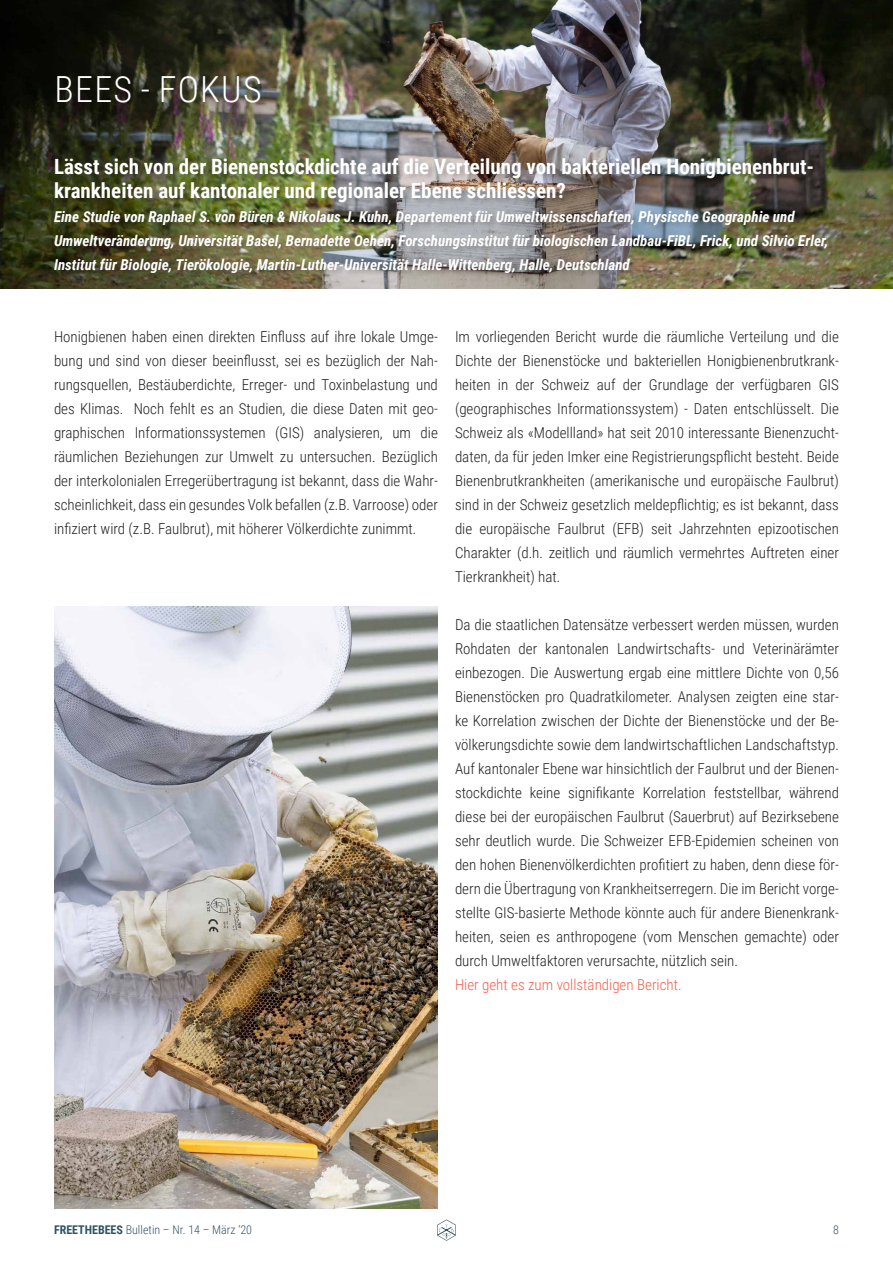
<style>
.page{position:relative;width:893px;height:1263px;background:#fff}
.page>*{position:absolute;margin:0;border:0;box-sizing:border-box;transform-origin:0 0}
.t1{font:300 36px "Roboto Condensed";letter-spacing:.035em;color:#fff}
.t2{font:700 21px/24px "Roboto Condensed";color:#fff}
.t3{font:300 15px/24px "Roboto Condensed";color:#231f20;text-align:justify}
.t4{font:italic 700 15px/24px "Roboto Condensed";color:#fff}
.t5{font:300 15px "Roboto Condensed";color:#f1614e}
.t6{font:300 12px "Roboto Condensed";color:#305463}
.s1{font-weight:700}
</style>
<div class="page">
<svg style="left:437px;top:1219px;width:19px;height:22px"></svg>
<img style="left:0;top:0;width:893px;height:288px">
<div style="left:54px;top:156px;width:781px;height:124px;background:#231f20;opacity:.25"></div>
<img style="left:54px;top:606px;width:383px;height:603px">
<h2 class="t1" style="left:55px;top:64px;width:209px">BEES - FOKUS</h2>
<h3 class="t2" style="left:54px;top:154px;width:762px">Lässt sich von der Bienenstockdichte auf die Verteilung von bakteriellen Honigbienenbrut&shy;krankheiten auf kantonaler und regionaler Ebene schliessen?</h3>
<p class="t4" style="left:54px;top:204px;width:776px">Eine Studie von Raphael S. von Büren &amp; Nikolaus J. Kuhn, Departement für Umweltwissenschaften, Physische Geographie und<br>Umweltveränderung, Universität Basel, Bernadette Oehen, Forschungsinstitut für biologischen Landbau-FiBL, Frick, und Silvio Erler,<br>Institut für Biologie, Tierökologie, Martin-Luther-Universität Halle-Wittenberg, Halle, Deutschland</p>
<p class="t3" style="left:54px;top:324px;width:385px">Honigbienen haben einen direkten Einfluss auf ihre lokale Umge&shy;bung und sind von dieser beeinflusst, sei es bezüglich der Nah&shy;rungsquellen, Bestäuberdichte, Erreger- und Toxinbelastung und des Klimas. Noch fehlt es an Studien, die diese Daten mit geo&shy;graphischen Informationssystemen (GIS) analysieren, um die räumlichen Beziehungen zur Umwelt zu untersuchen. Bezüglich der interkolonialen Erregerübertragung ist bekannt, dass die Wahr&shy;scheinlichkeit, dass ein gesundes Volk befallen (z.B. Varroose) oder infiziert wird (z.B. Faulbrut), mit höherer Völkerdichte zunimmt.</p>
<p class="t3" style="left:455px;top:324px;width:385px">Im vorliegenden Bericht wurde die räumliche Verteilung und die Dichte der Bienenstöcke und bakteriellen Honigbienenbrutkrank&shy;heiten in der Schweiz auf der Grundlage der verfügbaren GIS (geographisches Informationssystem) - Daten entschlüsselt. Die Schweiz als «Modellland» hat seit 2010 interessante Bienenzucht&shy;daten, da für jeden Imker eine Registrierungspflicht besteht. Beide Bienenbrutkrankheiten (amerikanische und europäische Faulbrut) sind in der Schweiz gesetzlich meldepflichtig; es ist bekannt, dass die europäische Faulbrut (EFB) seit Jahrzehnten epizootischen Charakter (d.h. zeitlich und räumlich vermehrtes Auftreten einer Tierkrankheit) hat.</p>
<p class="t3" style="left:455px;top:612px;width:385px">Da die staatlichen Datensätze verbessert werden müssen, wurden Rohdaten der kantonalen Landwirtschafts- und Veterinärämter einbezogen. Die Auswertung ergab eine mittlere Dichte von 0,56<br>Bienenstöcken pro Quadratkilometer. Analysen zeigten eine star&shy;ke Korrelation zwischen der Dichte der Bienenstöcke und der Be&shy;völkerungsdichte sowie dem landwirtschaftlichen Landschaftstyp.<br>Auf kantonaler Ebene war hinsichtlich der Faulbrut und der Bienen&shy;stockdichte keine signifikante Korrelation feststellbar, während diese bei der europäischen Faulbrut (Sauerbrut) auf Bezirksebene sehr deutlich wurde. Die Schweizer EFB-Epidemien scheinen von den hohen Bienenvölkerdichten profitiert zu haben, denn diese för&shy;dern die Übertragung von Krankheitserregern. Die im Bericht vorge&shy;stellte GIS-basierte Methode könnte auch für andere Bienenkrank&shy;heiten, seien es anthropogene (vom Menschen gemachte) oder durch Umweltfaktoren verursachte, nützlich sein.</p>
<p class="t5" style="left:455px;top:974px;width:228px">Hier geht es zum vollständigen Bericht.</p>
<p class="t6" style="left:54px;top:1221px;width:200px"><span class="s1">FREETHEBEES</span> Bulletin – Nr. 14 – März ‘20</p>
<p class="t6" style="left:833px;top:1221px;width:7px">8</p>
</div>
